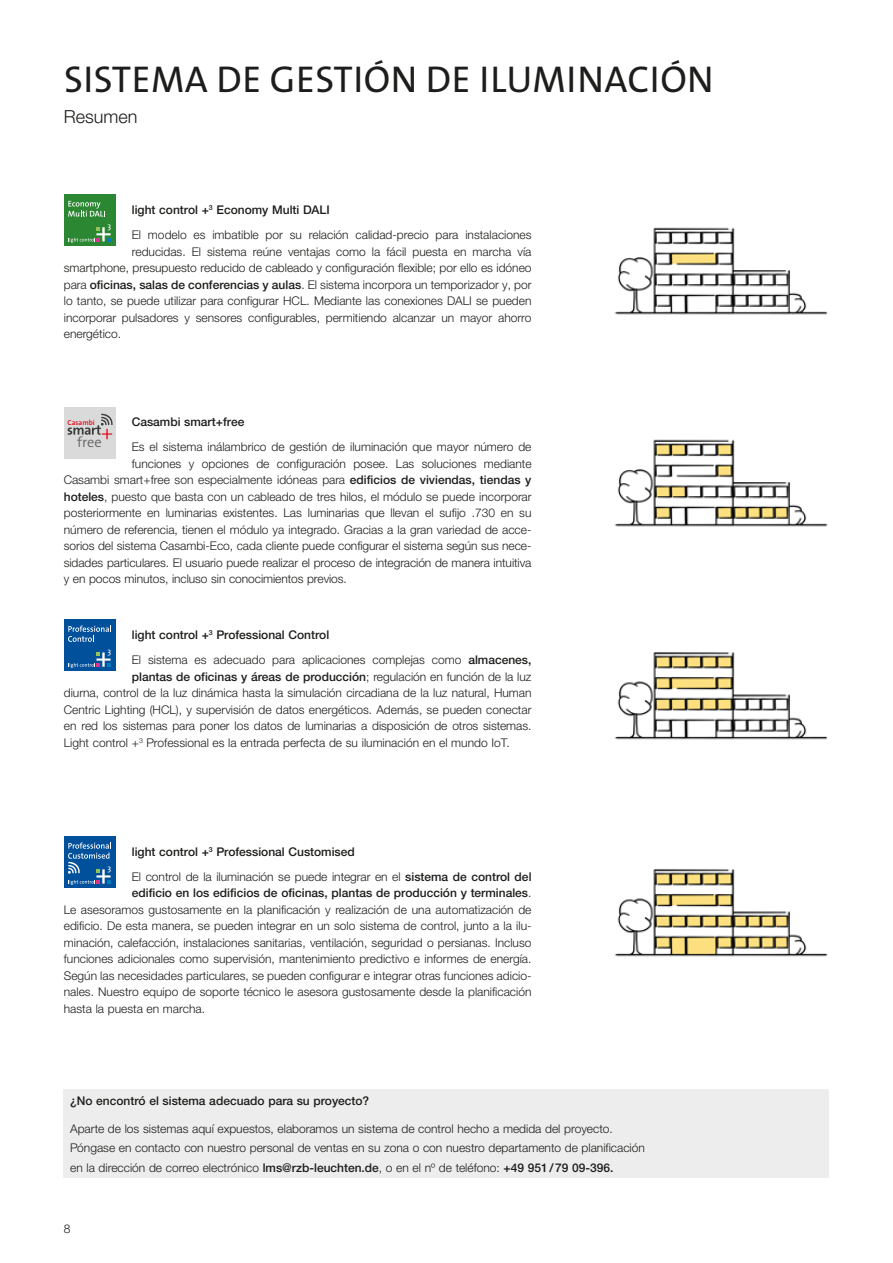
<style>
.page{position:relative;width:893px;height:1263px;background:#fff}
.page>*{position:absolute;margin:0;border:0;box-sizing:border-box;transform-origin:0 0}
.t1{font:37.5px "The Sans B W5 Plain";letter-spacing:.015em;color:#1d1d1b}
.t2{font:300 18px "Helvetica Neue LTW1 G";color:#1d1d1b}
.t3{font:300 14.55px "The Sans B W4";color:#646463}
.t4{font:300 12px/16.5px "Helvetica Neue LTW1 G";color:#1d1d1b}
.t5{font:500 12px/25px "Helvetica Neue LTW1 G";color:#1d1d1b}
.t6{font:600 7.2px "The Sans B W6";color:#e30614}
.s1{font-weight:500}
.s2{font-weight:300}
</style>
<div class="page">
<img style="left:614px;top:869px;width:214px;height:88px">
<img style="left:614px;top:652px;width:214px;height:88px">
<img style="left:614px;top:439px;width:214px;height:88px">
<img style="left:614px;top:227px;width:214px;height:88px">
<div style="left:64px;top:837px;width:51px;height:51px;background:#00509b"></div>
<svg style="left:68px;top:842px;width:43px;height:43px"></svg>
<div style="left:64px;top:620px;width:51px;height:51px;background:#00509b"></div>
<svg style="left:68px;top:626px;width:43px;height:16px"></svg>
<svg style="left:68px;top:650px;width:43px;height:18px"></svg>
<div style="left:64px;top:407px;width:51px;height:51px;background:#dadada"></div>
<svg style="left:68px;top:414px;width:45px;height:25px"></svg>
<div style="left:64px;top:195px;width:51px;height:51px;background:#2b8732"></div>
<svg style="left:68px;top:201px;width:37px;height:16px"></svg>
<svg style="left:68px;top:224px;width:43px;height:19px"></svg>
<div style="left:64px;top:1089px;width:765px;height:89px;background:#ededed"></div>
<h1 class="t1" style="left:64px;top:55px;width:651px">SISTEMA DE GESTIÓN DE ILUMINACIÓN</h1>
<h2 class="t2" style="left:64px;top:106px;width:75px">Resumen</h2>
<p class="t4" style="left:132px;top:197px;width:401px;line-height:25px"><span class="s1">light control +</span><sup>3</sup> <span class="s1">Economy Multi DALI<br></span>El modelo es imbatible por su relación calidad-precio para instalaciones</p>
<p class="t4" style="left:64px;top:243px;width:469px;text-align:justify;text-indent:68px">reducidas. El sistema reúne ventajas como la fácil puesta en marcha vía smartphone, presupuesto reducido de cableado y configuración flexible; por ello es idóneo para <span class="s1">oficinas, salas de conferencias y aulas</span>. El sistema incorpora un temporizador y, por lo tanto, se puede utilizar para configurar HCL. Mediante las conexiones DALI se pueden incorporar pulsadores y sensores configurables, permitiendo alcanzar un mayor ahorro energético.</p>
<p class="t5" style="left:132px;top:410px;width:114px">Casambi smart+free</p>
<p class="t4" style="left:132px;top:439px;width:401px">Es el sistema inálambrico de gestión de iluminación que mayor número de</p>
<p class="t4" style="left:132px;top:455px;width:401px">funciones y opciones de configuración posee. Las soluciones mediante</p>
<p class="t4" style="left:64px;top:472px;width:469px">Casambi smart+free son especialmente idóneas para <span class="s1">edificios de viviendas, tiendas y</span></p>
<p class="t4" style="left:64px;top:488px;width:469px"><span class="s1">hoteles</span>, puesto que basta con un cableado de tres hilos, el módulo se puede incorporar</p>
<p class="t4" style="left:64px;top:505px;width:469px">posteriormente en luminarias existentes. Las luminarias que llevan el sufijo .730 en su</p>
<p class="t4" style="left:64px;top:521px;width:469px">número de referencia, tienen el módulo ya integrado. Gracias a la gran variedad de acce-</p>
<p class="t4" style="left:64px;top:538px;width:469px">sorios del sistema Casambi-Eco, cada cliente puede configurar el sistema según sus nece-</p>
<p class="t4" style="left:64px;top:554px;width:469px">sidades particulares. El usuario puede realizar el proceso de integración de manera intuitiva</p>
<p class="t4" style="left:64px;top:571px;width:285px">y en pocos minutos, incluso sin conocimientos previos.</p>
<p class="t6" style="left:68px;top:418px;width:29px">Casambi</p>
<p class="t3" style="left:77px;top:433px;width:26px">free</p>
<p class="t4" style="left:132px;top:622px;width:401px;line-height:25px"><span class="s1">light control +</span><sup>3</sup> <span class="s1">Professional Control<br></span>El sistema es adecuado para aplicaciones complejas como <span class="s1">almacenes,</span></p>
<p class="t4" style="left:64px;top:668px;width:469px;text-align:justify;text-indent:68px"><span class="s1">plantas de oficinas y áreas de producción</span>; regulación en función de la luz diurna, control de la luz dinámica hasta la simulación circadiana de la luz natural, Human Centric Lighting (HCL), y supervisión de datos energéticos. Además, se pueden conectar en red los sistemas para poner los datos de luminarias a disposición de otros sistemas.<br>Light control +<sup>3</sup> Professional es la entrada perfecta de su iluminación en el mundo IoT.</p>
<p class="t5" style="left:132px;top:839px;width:401px">light control +<sup>3</sup> Professional Customised<br><span class="s2">El control de la iluminación se puede integrar en el</span> sistema de control del</p>
<p class="t4" style="left:64px;top:885px;width:469px;text-align:justify;text-indent:68px"><span class="s1">edificio en los edificios de oficinas, plantas de producción y terminales</span>.<br>Le asesoramos gustosamente en la planificación y realización de una automatización de edificio. De esta manera, se pueden integrar en un solo sistema de control, junto a la ilu&shy;minación, calefacción, instalaciones sanitarias, ventilación, seguridad o persianas. Incluso funciones adicionales como supervisión, mantenimiento predictivo e informes de energía.<br>Según las necesidades particulares, se pueden configurar e integrar otras funciones adicio&shy;nales. Nuestro equipo de soporte técnico le asesora gustosamente desde la planificación hasta la puesta en marcha.</p>
<p class="t5" style="left:70px;top:1088px;width:301px">¿No encontró el sistema adecuado para su proyecto?</p>
<p class="t4" style="left:70px;top:1118px;width:576px;line-height:19.5px">Aparte de los sistemas aquí expuestos, elaboramos un sistema de control hecho a medida del proyecto.<br>Póngase en contacto con nuestro personal de ventas en su zona o con nuestro departamento de planificación en la dirección de correo electrónico <span class="s1">lms@rzb-leuchten.de</span>, o en el nº de teléfono: <span class="s1">+49 951/79 09-396.</span></p>
<p class="t4" style="left:64px;top:1221px;width:8px">8</p>
</div>
